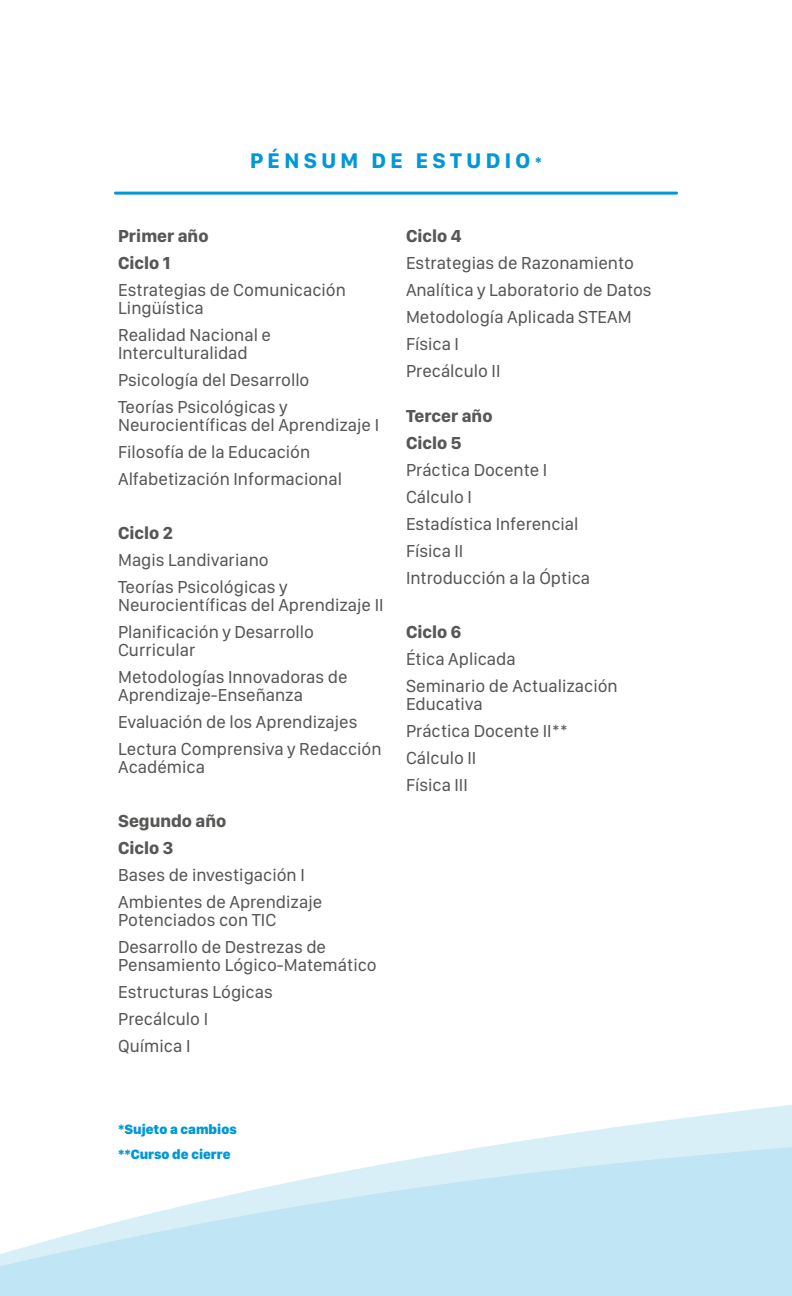
<style>
.page{position:relative;width:792px;height:1296px;background:#fff}
.page>*{position:absolute;margin:0;border:0;box-sizing:border-box;transform-origin:0 0}
.t1{font:700 22px "SF Compact Display";letter-spacing:.2em;color:#0098d6}
.t2{font:18px/27px "SF Compact Display";color:#575756}
.t3{font:700 18px/27px "SF Compact Display";color:#575756}
.t4{font:800 14px/24.8px "SF Compact Display";color:#0098d6}
.s1{font-size:16px}
</style>
<div class="page">
<svg style="left:491px;top:1105px;width:301px;height:41px;fill:#d9eff8"></svg>
<svg style="left:0;top:1146px;width:792px;height:150px;fill:#c0e5f4"></svg>
<hr style="left:114px;top:192px;width:564px;height:3px;background:#0098d6;border-radius:2px">
<p class="t1" style="left:250px;top:141px;width:293px">PÉNSUM DE ESTUDIO<span class="s1">*</span></p>
<p class="t3" style="left:118px;top:222px;width:92px">Primer año<br>Ciclo 1</p>
<p class="t2" style="left:118px;top:281px;width:229px;line-height:18px">Estrategias de Comunicación<br>Lingüística</p>
<p class="t2" style="left:118px;top:326px;width:155px;line-height:18px">Realidad Nacional e<br>Interculturalidad</p>
<p class="t2" style="left:118px;top:367px;width:193px">Psicología del Desarrollo<br>Teorías Psicológicas y</p>
<p class="t2" style="left:118px;top:412px;width:263px">Neurocientíficas del Aprendizaje I<br>Filosofía de la Educación<br>Alfabetización Informacional</p>
<p class="t3" style="left:118px;top:519px;width:56px">Ciclo 2</p>
<p class="t2" style="left:118px;top:547px;width:171px">Magis Landivariano<br>Teorías Psicológicas y</p>
<p class="t2" style="left:118px;top:592px;width:267px">Neurocientíficas del Aprendizaje II<br>Planificación y Desarrollo</p>
<p class="t2" style="left:118px;top:637px;width:231px">Curricular<br>Metodologías Innovadoras de</p>
<p class="t2" style="left:118px;top:682px;width:265px">Aprendizaje-Enseñanza<br>Evaluación de los Aprendizajes<br>Lectura Comprensiva y Redacción</p>
<p class="t2" style="left:118px;top:754px;width:88px">Académica</p>
<p class="t3" style="left:118px;top:807px;width:110px">Segundo año<br>Ciclo 3</p>
<p class="t2" style="left:118px;top:862px;width:206px">Bases de investigación I<br>Ambientes de Aprendizaje</p>
<p class="t2" style="left:118px;top:907px;width:210px">Potenciados con TIC<br>Desarrollo de Destrezas de</p>
<p class="t2" style="left:118px;top:952px;width:260px">Pensamiento Lógico-Matemático<br>Estructuras Lógicas<br>Precálculo I<br>Química I</p>
<p class="t3" style="left:406px;top:222px;width:57px">Ciclo 4</p>
<p class="t2" style="left:406px;top:250px;width:247px">Estrategias de Razonamiento<br>Analítica y Laboratorio de Datos<br>Metodología Aplicada STEAM<br>Física I<br>Precálculo II</p>
<p class="t3" style="left:406px;top:402px;width:88px">Tercer año<br>Ciclo 5</p>
<p class="t2" style="left:406px;top:457px;width:186px">Práctica Docente I<br>Cálculo I<br>Estadística Inferencial<br>Física II<br>Introducción a la Óptica</p>
<p class="t3" style="left:406px;top:618px;width:57px">Ciclo 6</p>
<p class="t2" style="left:406px;top:646px;width:213px">Ética Aplicada<br>Seminario de Actualización</p>
<p class="t2" style="left:406px;top:691px;width:164px">Educativa<br>Práctica Docente II**<br>Cálculo II<br>Física III</p>
<p class="t4" style="left:118px;top:1116px;width:120px">*Sujeto a cambios **Curso de cierre</p>
</div>
